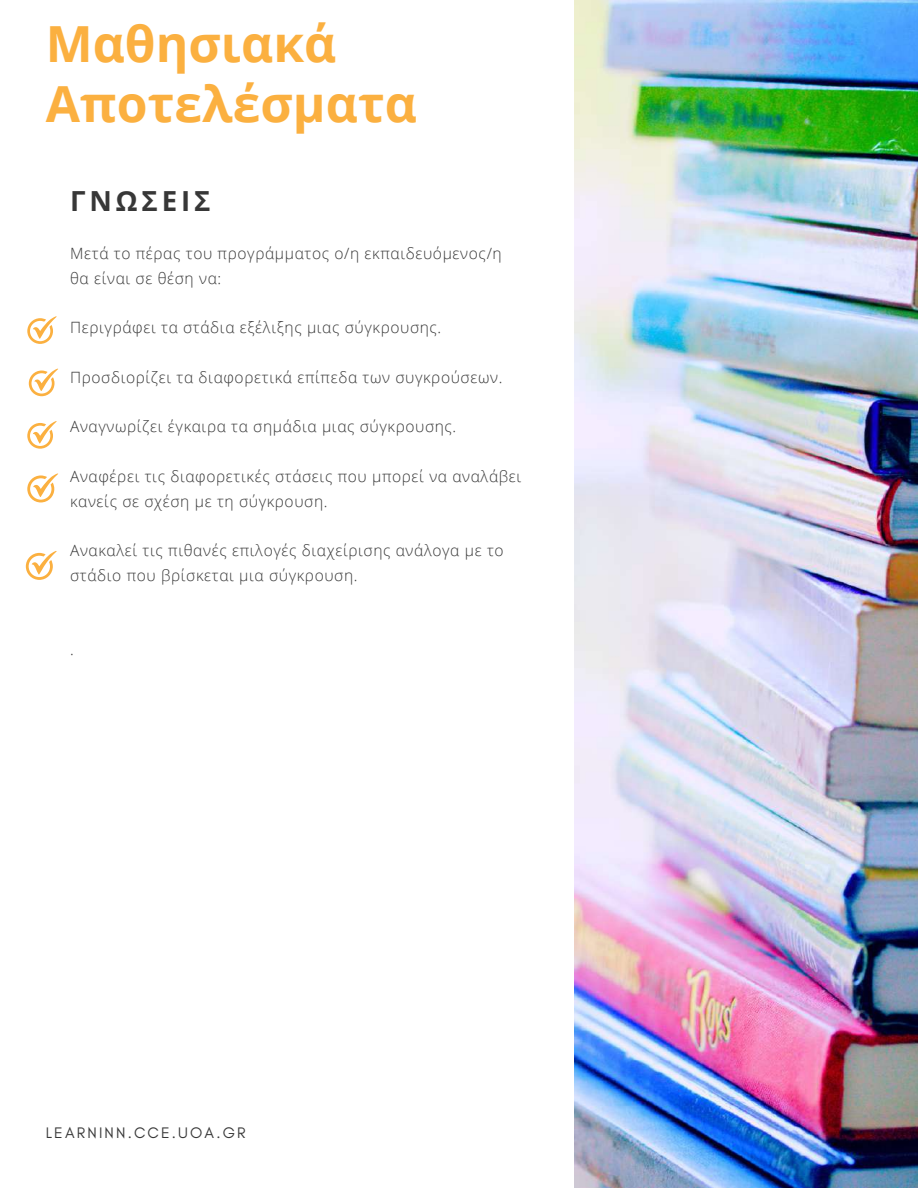
<style>
.page{position:relative;width:918px;height:1188px;background:#fff}
.page>*{position:absolute;margin:0;border:0;box-sizing:border-box;transform-origin:0 0}
.t1{font:700 49.8px/59.7px "Open Sans";color:#fbb040}
.t2{font:700 27.75px "Open Sans";letter-spacing:.14em;color:#373737}
.t3{font:300 15.6px/24.8px "Open Sans";letter-spacing:.04em;color:#373737}
.t4{font:15.6px "Glacial Indifference";letter-spacing:.14em;color:#373737}
</style>
<div class="page">
<img style="left:574px;top:0;width:344px;height:1188px">
<svg style="left:27px;top:421px;width:30px;height:28px"></svg>
<svg style="left:27px;top:473px;width:31px;height:29px"></svg>
<svg style="left:27px;top:316px;width:30px;height:28px"></svg>
<svg style="left:29px;top:369px;width:29px;height:27px"></svg>
<svg style="left:26px;top:551px;width:31px;height:29px"></svg>
<h1 class="t1" style="left:46px;top:13px;width:373px">Μαθησιακά<br>Αποτελέσματα</h1>
<h2 class="t2" style="left:70px;top:182px;width:142px">ΓΝΩΣΕΙΣ</h2>
<p class="t3" style="left:70px;top:241px;width:433px">Μετά το πέρας του προγράμματος ο/η εκπαιδευόμενος/η θα είναι σε θέση να:</p>
<p class="t3" style="left:70px;top:315px;width:373px">Περιγράφει τα στάδια εξέλιξης μιας σύγκρουσης.</p>
<p class="t3" style="left:70px;top:365px;width:434px">Προσδιορίζει τα διαφορετικά επίπεδα των συγκρούσεων.</p>
<p class="t3" style="left:70px;top:414px;width:388px">Αναγνωρίζει έγκαιρα τα σημάδια μιας σύγκρουσης.</p>
<p class="t3" style="left:70px;top:464px;width:453px">Αναφέρει τις διαφορετικές στάσεις που μπορεί να αναλάβει κανείς σε σχέση με τη σύγκρουση.</p>
<p class="t3" style="left:70px;top:538px;width:435px">Ανακαλεί τις πιθανές επιλογές διαχείρισης ανάλογα με το στάδιο που βρίσκεται μια σύγκρουση.</p>
<p class="t3" style="left:70px;top:637px;width:5px">.</p>
<p class="t4" style="left:46px;top:1123px;width:201px">LEARNINN.CCE.UOA.GR</p>
</div>
